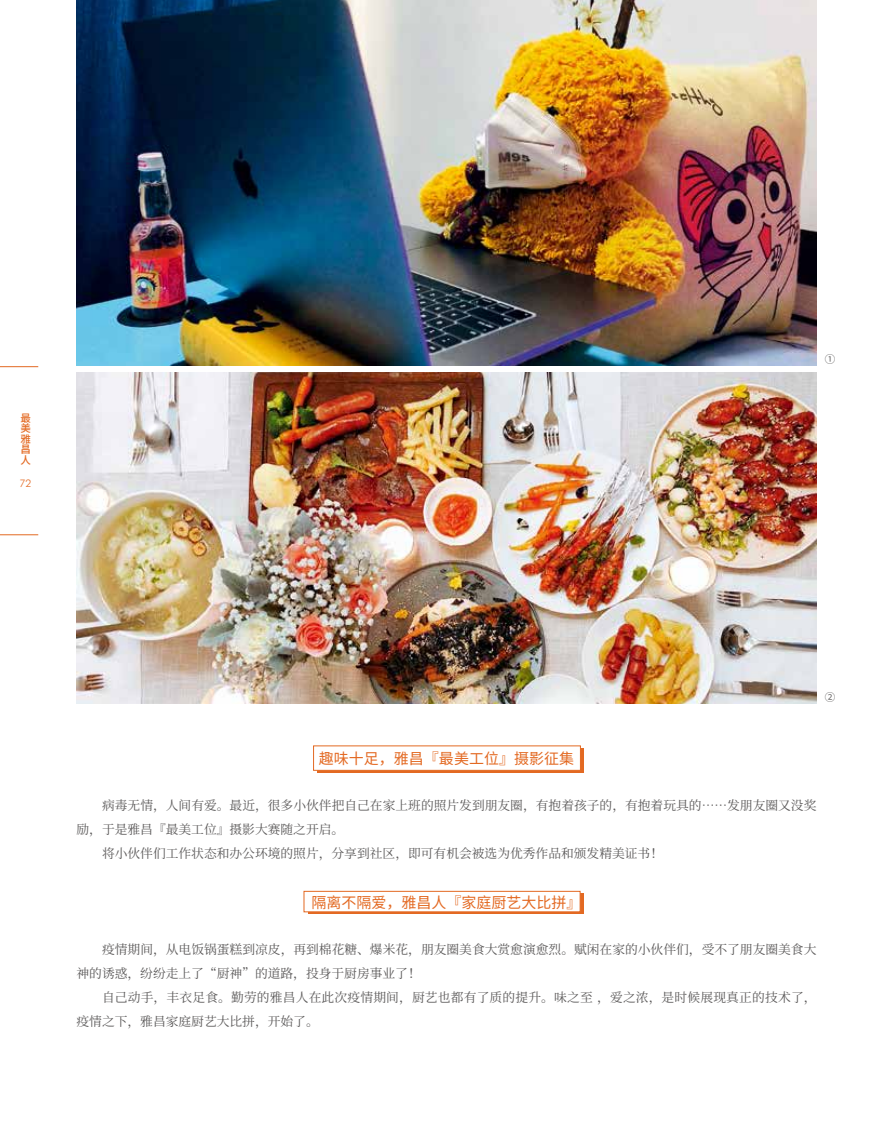
<style>
.page{position:relative;width:893px;height:1127px;background:#fff}
.page>*{position:absolute;margin:0;border:0;box-sizing:border-box;transform-origin:0 0}
.t1{font:15px "Source Han Sans CN";color:#e36922}
.t2{font:12.75px/24px "Source Han Serif CN";color:#595757}
.t3{font:500 10.5px/10.5px "Source Han Sans CN";color:#e36922;text-align:justify}
.t4{font:300 10.5px "Futuri SW";color:#e36922}
.t5{font:10.5px "Source Han Sans CN";color:#595757}
</style>
<div class="page">
<hr style="left:0;top:366px;width:38px;height:1px;background:#e36922">
<hr style="left:0;top:534px;width:38px;height:1px;background:#e36922">
<div style="left:317px;top:748px;width:267px;height:25px;background:#e36922"></div>
<div style="left:313px;top:745px;width:268px;height:26px;background:#fff;border:1px solid #e36922"></div>
<div style="left:308px;top:893px;width:275px;height:21px;background:#e36922"></div>
<div style="left:304px;top:891px;width:276px;height:21px;background:#fff;border:1px solid #e36922"></div>
<img style="left:77px;top:0;width:739px;height:366px">
<img style="left:77px;top:372px;width:739px;height:332px">
<p class="t3" style="left:20px;top:413px;width:12px">最美雅昌人</p>
<p class="t4" style="left:20px;top:477px;width:14px">72</p>
<p class="t5" style="left:825px;top:353px;width:12px">①</p>
<p class="t5" style="left:825px;top:691px;width:12px">②</p>
<p class="t1" style="left:319px;top:750px;width:257px">趣味十足，雅昌『最美工位』摄影征集</p>
<p class="t2" style="left:102px;top:793px;width:716px">病毒无情，人间有爱。最近，很多小伙伴把自己在家上班的照片发到朋友圈，有抱着孩子的，有抱着玩具的……发朋友圈又没奖</p>
<p class="t2" style="left:77px;top:817px;width:269px">励，于是雅昌『最美工位』摄影大赛随之开启。</p>
<p class="t2" style="left:102px;top:841px;width:562px">将小伙伴们工作状态和办公环境的照片，分享到社区，即可有机会被选为优秀作品和颁发精美证书！</p>
<p class="t1" style="left:311px;top:894px;width:272px">隔离不隔爱，雅昌人『家庭厨艺大比拼』</p>
<p class="t2" style="left:77px;top:937px;width:741px;text-indent:26px">疫情期间，从电饭锅蛋糕到凉皮，再到棉花糖、爆米花，朋友圈美食大赏愈演愈烈。赋闲在家的小伙伴们，受不了朋友圈美食大神的诱惑，纷纷走上了“厨神”的道路，投身于厨房事业了！</p>
<p class="t2" style="left:77px;top:985px;width:741px;text-indent:26px">自己动手，丰衣足食。勤劳的雅昌人在此次疫情期间，厨艺也都有了质的提升。味之至 ，爱之浓，是时候展现真正的技术了，疫情之下，雅昌家庭厨艺大比拼，开始了。</p>
</div>
